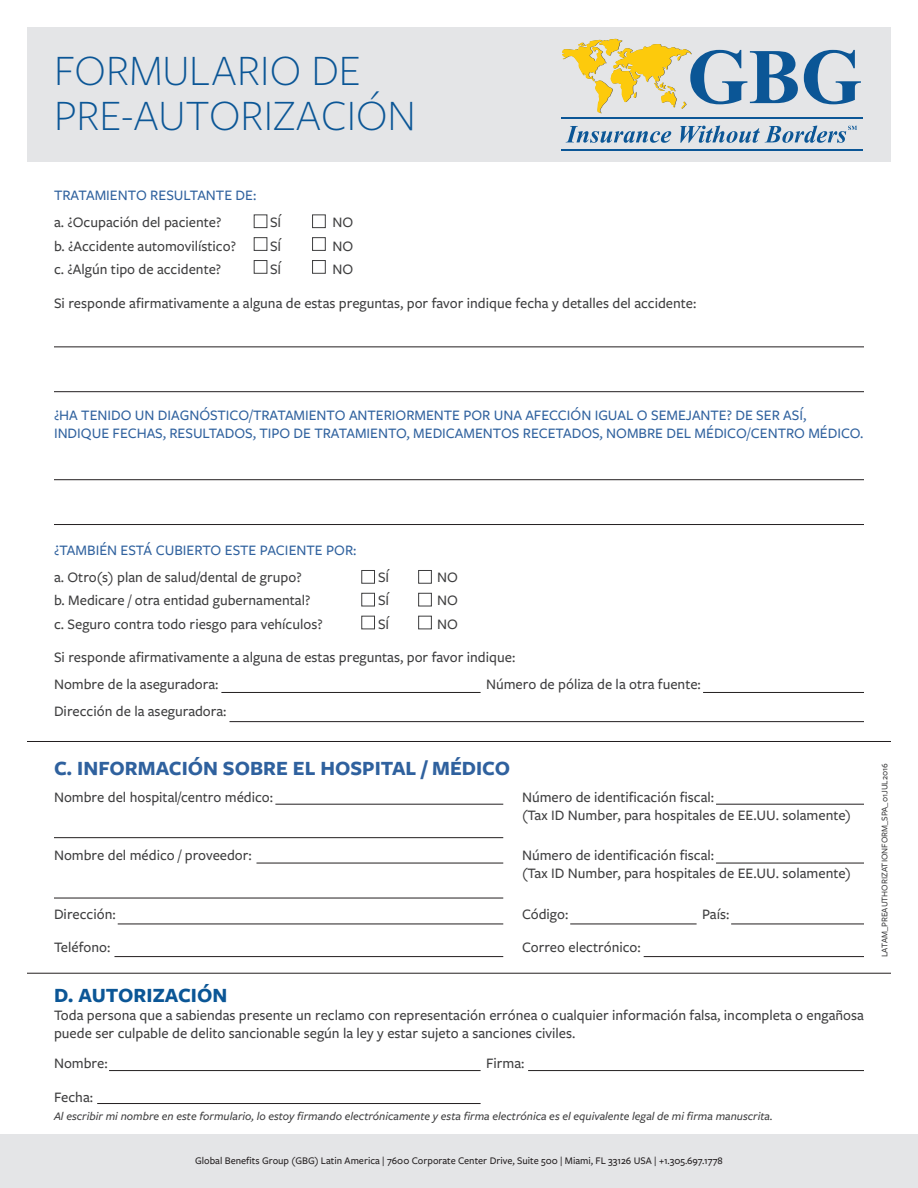
<style>
.page{position:relative;width:918px;height:1188px;background:#fff}
.page>*{position:absolute;margin:0;border:0;box-sizing:border-box;transform-origin:0 0}
.t1{font:300 45px/45px "Freight Sans Pro";color:#0b5696}
.t2{font:700 21px "Freight Sans Pro";color:#2f619e}
.t3{font:700 21px "Freight Sans Pro";color:#0b5696}
.t4{font:500 15px/18px "Freight Sans Pro";color:#3e3e3f}
.t5{font:500 15px/18px "Freight Sans Pro";color:#2f619e}
.t6{font:italic 500 12px "Freight Sans Pro";color:#3e3e3f}
.t7{font:500 10.5px "Freight Sans Pro";color:#231f20}
.t8{font:500 9px "Freight Sans Pro";color:#3e3e3f}
</style>
<div class="page">
<div style="left:27px;top:27px;width:864px;height:135px;background:#e4e5e7"></div>
<div style="left:0;top:1134px;width:918px;height:54px;background:#e4e5e7"></div>
<svg style="left:562px;top:39px;width:236px;height:75px"></svg>
<svg style="left:804px;top:50px;width:57px;height:54px"></svg>
<svg style="left:566px;top:126px;width:105px;height:17px"></svg>
<svg style="left:680px;top:126px;width:177px;height:17px"></svg>
<hr style="left:561px;top:118px;width:301px;height:1px;background:#0b5696">
<hr style="left:561px;top:149px;width:301px;height:1px;background:#0b5696">
<hr style="left:109px;top:1070px;width:372px;height:1px;background:#231f20">
<hr style="left:275px;top:804px;width:228px;height:1px;background:#231f20">
<hr style="left:256px;top:863px;width:247px;height:1px;background:#231f20">
<hr style="left:230px;top:721px;width:634px;height:1px;background:#231f20">
<hr style="left:221px;top:692px;width:260px;height:1px;background:#231f20">
<hr style="left:703px;top:692px;width:161px;height:1px;background:#231f20">
<hr style="left:716px;top:804px;width:148px;height:1px;background:#231f20">
<hr style="left:716px;top:863px;width:148px;height:1px;background:#231f20">
<hr style="left:54px;top:837px;width:449px;height:1px;background:#231f20">
<hr style="left:54px;top:898px;width:449px;height:1px;background:#231f20">
<hr style="left:118px;top:924px;width:385px;height:1px;background:#231f20">
<hr style="left:114px;top:956px;width:389px;height:1px;background:#231f20">
<hr style="left:644px;top:956px;width:220px;height:1px;background:#231f20">
<hr style="left:731px;top:924px;width:133px;height:1px;background:#231f20">
<hr style="left:570px;top:924px;width:127px;height:1px;background:#231f20">
<hr style="left:528px;top:1070px;width:336px;height:1px;background:#231f20">
<hr style="left:97px;top:1103px;width:384px;height:1px;background:#231f20">
<hr style="left:54px;top:347px;width:810px;height:1px;background:#231f20">
<hr style="left:54px;top:479px;width:810px;height:1px;background:#231f20">
<hr style="left:54px;top:391px;width:810px;height:1px;background:#231f20">
<hr style="left:54px;top:524px;width:810px;height:1px;background:#231f20">
<hr style="left:27px;top:741px;width:864px;height:1px;background:#231f20">
<hr style="left:27px;top:973px;width:864px;height:1px;background:#231f20">
<div style="left:361px;top:570px;width:14px;height:14px;border:1px solid #3e3e3f"></div>
<div style="left:254px;top:214px;width:13px;height:14px;border:1px solid #3e3e3f"></div>
<div style="left:361px;top:593px;width:14px;height:13px;border:1px solid #3e3e3f"></div>
<div style="left:254px;top:237px;width:13px;height:14px;border:1px solid #3e3e3f"></div>
<div style="left:361px;top:616px;width:14px;height:13px;border:1px solid #3e3e3f"></div>
<div style="left:254px;top:260px;width:13px;height:14px;border:1px solid #3e3e3f"></div>
<div style="left:418px;top:570px;width:14px;height:14px;border:1px solid #3e3e3f"></div>
<div style="left:312px;top:214px;width:14px;height:14px;border:1px solid #3e3e3f"></div>
<div style="left:418px;top:593px;width:14px;height:13px;border:1px solid #3e3e3f"></div>
<div style="left:312px;top:237px;width:14px;height:14px;border:1px solid #3e3e3f"></div>
<div style="left:418px;top:616px;width:14px;height:13px;border:1px solid #3e3e3f"></div>
<div style="left:312px;top:260px;width:14px;height:14px;border:1px solid #3e3e3f"></div>
<h1 class="t1" style="left:54px;top:46px;width:364px">FORMULARIO DE<br>PRE-AUTORIZACIÓN</h1>
<p class="t5" style="left:54px;top:186px;width:204px">TRATAMIENTO RESULTANTE DE:</p>
<p class="t4" style="left:54px;top:213px;width:169px">a. ¿Ocupación del paciente?</p>
<p class="t4" style="left:270px;top:213px;width:13px">SÍ</p>
<p class="t4" style="left:333px;top:213px;width:22px">NO</p>
<p class="t4" style="left:54px;top:236px;width:184px">b. ¿Accidente automovilístico?</p>
<p class="t4" style="left:270px;top:236px;width:13px">SÍ</p>
<p class="t4" style="left:333px;top:236px;width:22px">NO</p>
<p class="t4" style="left:54px;top:259px;width:169px">c. ¿Algún tipo de accidente?</p>
<p class="t4" style="left:270px;top:259px;width:13px">SÍ</p>
<p class="t4" style="left:333px;top:259px;width:22px">NO</p>
<p class="t4" style="left:54px;top:293px;width:644px">Si responde afirmativamente a alguna de estas preguntas, por favor indique fecha y detalles del accidente:</p>
<p class="t5" style="left:54px;top:406px;width:811px">¿HA TENIDO UN DIAGNÓSTICO/TRATAMIENTO ANTERIORMENTE POR UNA AFECCIÓN IGUAL O SEMEJANTE? DE SER ASÍ,<br>INDIQUE FECHAS, RESULTADOS, TIPO DE TRATAMIENTO, MEDICAMENTOS RECETADOS, NOMBRE DEL MÉDICO/CENTRO MÉDICO.</p>
<p class="t5" style="left:54px;top:541px;width:304px">¿TAMBIÉN ESTÁ CUBIERTO ESTE PACIENTE POR:</p>
<p class="t4" style="left:54px;top:568px;width:249px">a. Otro(s) plan de salud/dental de grupo?</p>
<p class="t4" style="left:378px;top:568px;width:13px">SÍ</p>
<p class="t4" style="left:437px;top:568px;width:22px">NO</p>
<p class="t4" style="left:54px;top:591px;width:258px">b. Medicare / otra entidad gubernamental?</p>
<p class="t4" style="left:378px;top:591px;width:13px">SÍ</p>
<p class="t4" style="left:437px;top:591px;width:22px">NO</p>
<p class="t4" style="left:54px;top:614px;width:270px">c. Seguro contra todo riesgo para vehículos?</p>
<p class="t4" style="left:378px;top:614px;width:13px">SÍ</p>
<p class="t4" style="left:437px;top:614px;width:22px">NO</p>
<p class="t4" style="left:54px;top:648px;width:463px">Si responde afirmativamente a alguna de estas preguntas, por favor indique:</p>
<p class="t4" style="left:54px;top:675px;width:166px">Nombre de la aseguradora:</p>
<p class="t4" style="left:486px;top:675px;width:216px">Número de póliza de la otra fuente:</p>
<p class="t4" style="left:54px;top:702px;width:174px">Dirección de la aseguradora:</p>
<p class="t2" style="left:54px;top:753px;width:458px">C. INFORMACIÓN SOBRE EL HOSPITAL / MÉDICO</p>
<p class="t4" style="left:54px;top:787px;width:221px">Nombre del hospital/centro médico:</p>
<p class="t4" style="left:522px;top:787px;width:194px">Número de identificación fiscal:</p>
<p class="t4" style="left:522px;top:805px;width:331px">(Tax ID Number, para hospitales de EE.UU. solamente)</p>
<p class="t4" style="left:54px;top:846px;width:199px">Nombre del médico / proveedor:</p>
<p class="t4" style="left:522px;top:846px;width:194px">Número de identificación fiscal:</p>
<p class="t4" style="left:522px;top:864px;width:331px">(Tax ID Number, para hospitales de EE.UU. solamente)</p>
<p class="t4" style="left:54px;top:904px;width:63px">Dirección:</p>
<p class="t4" style="left:522px;top:904px;width:48px">Código:</p>
<p class="t4" style="left:702px;top:904px;width:29px">País:</p>
<p class="t4" style="left:54px;top:938px;width:58px">Teléfono:</p>
<p class="t4" style="left:522px;top:938px;width:120px">Correo electrónico:</p>
<p class="t3" style="left:54px;top:981px;width:175px">D. AUTORIZACIÓN</p>
<p class="t4" style="left:54px;top:1006px;width:811px">Toda persona que a sabiendas presente un reclamo con representación errónea o cualquier información falsa, incompleta o engañosa puede ser culpable de delito sancionable según la ley y estar sujeto a sanciones civiles.</p>
<p class="t4" style="left:54px;top:1054px;width:55px">Nombre:</p>
<p class="t4" style="left:486px;top:1054px;width:40px">Firma:</p>
<p class="t4" style="left:54px;top:1088px;width:41px">Fecha:</p>
<p class="t6" style="left:54px;top:1108px;width:720px">Al escribir mi nombre en este formulario, lo estoy firmando electrónicamente y esta firma electrónica es el equivalente legal de mi firma manuscrita.</p>
<p class="t7" style="left:195px;top:1154px;width:529px">Global Benefits Group (GBG) Latin America | 7600 Corporate Center Drive, Suite 500 | Miami, FL 33126 USA | +1.305.697.1778</p>
<p class="t8" style="left:878px;top:957px;width:195px;rotate:-90deg">LATAM_PREAUTHORIZATIONFORM_SPA_01JUL2016</p>
</div>
